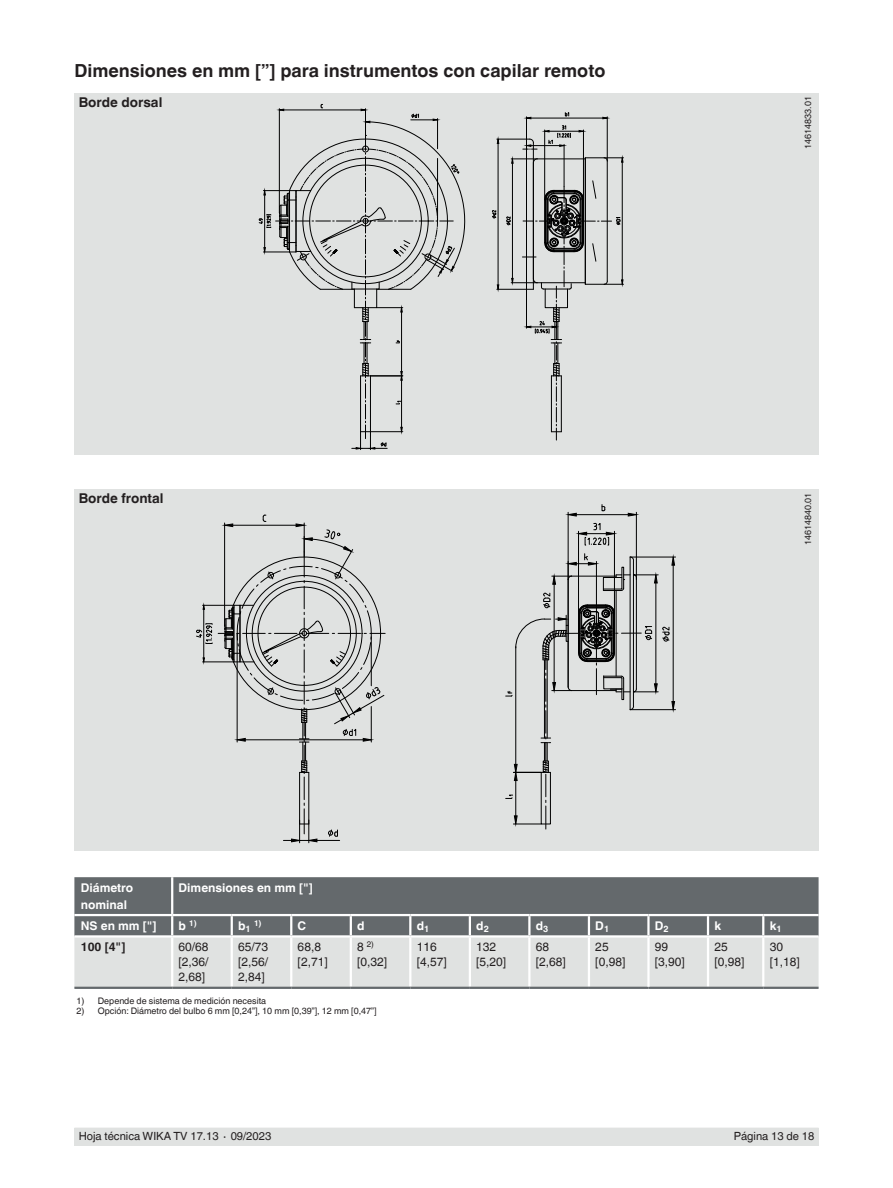
<style>
.page{position:relative;width:893px;height:1188px;background:#fff}
.page>*{position:absolute;margin:0;border:0;box-sizing:border-box;transform-origin:0 0}
.Subheadline1{font:700 18px "Helvetica World";color:#231f20}
.Subheadline2{font:700 13.5px "Helvetica World";color:#231f20}
.Tables_-_Running_text{font:12px/15px "Helvetica World";color:#231f20}
.Tables_-_Headline{font:700 12px/16.5px "Helvetica World";color:#fff}
.Tables_-_Running_text_bold{font:700 12px "Helvetica World";color:#231f20}
.t1{font:11.25px "Helvetica World";color:#231f20}
.Footnotes{font:9px "Helvetica World";color:#231f20}
.Tables_-_Headline-2{font:700 8.1px "Helvetica World";color:#fff}
.Tables_-_Running_text-2{font:8.1px "Helvetica World";color:#231f20}
.s1{font-size:12px}
</style>
<div class="page">
<div style="left:74px;top:1128px;width:745px;height:17px;background:#e0e2e1"></div>
<div style="left:74px;top:877px;width:745px;height:37px;background:#64696c"></div>
<hr style="left:171px;top:877px;width:2px;height:37px;background:#fff">
<svg style="left:74px;top:916px;width:745px;height:71px;background:#bec0c0"></svg>
<hr style="left:74px;top:935px;width:98px;height:3px;background:#fff">
<hr style="left:172px;top:935px;width:60px;height:3px;background:#fff">
<hr style="left:171px;top:938px;width:2px;height:49px;background:#fff">
<hr style="left:232px;top:935px;width:59px;height:3px;background:#fff">
<hr style="left:231px;top:938px;width:2px;height:49px;background:#fff">
<hr style="left:291px;top:935px;width:60px;height:3px;background:#fff">
<hr style="left:290px;top:938px;width:2px;height:49px;background:#fff">
<hr style="left:351px;top:935px;width:59px;height:3px;background:#fff">
<hr style="left:350px;top:938px;width:2px;height:49px;background:#fff">
<hr style="left:410px;top:935px;width:60px;height:3px;background:#fff">
<hr style="left:409px;top:938px;width:2px;height:49px;background:#fff">
<hr style="left:470px;top:935px;width:59px;height:3px;background:#fff">
<hr style="left:469px;top:938px;width:2px;height:49px;background:#fff">
<hr style="left:529px;top:935px;width:60px;height:3px;background:#fff">
<hr style="left:528px;top:938px;width:2px;height:49px;background:#fff">
<hr style="left:589px;top:935px;width:59px;height:3px;background:#fff">
<hr style="left:588px;top:938px;width:2px;height:49px;background:#fff">
<hr style="left:648px;top:935px;width:60px;height:3px;background:#fff">
<hr style="left:708px;top:935px;width:55px;height:3px;background:#fff">
<hr style="left:707px;top:938px;width:2px;height:49px;background:#fff">
<hr style="left:763px;top:935px;width:56px;height:3px;background:#fff">
<hr style="left:762px;top:938px;width:2px;height:49px;background:#fff">
<hr style="left:74px;top:987px;width:98px;height:2px;background:#64696c">
<hr style="left:172px;top:987px;width:60px;height:2px;background:#64696c">
<hr style="left:232px;top:987px;width:59px;height:2px;background:#64696c">
<hr style="left:291px;top:987px;width:60px;height:2px;background:#64696c">
<hr style="left:351px;top:987px;width:59px;height:2px;background:#64696c">
<hr style="left:410px;top:987px;width:60px;height:2px;background:#64696c">
<hr style="left:470px;top:987px;width:59px;height:2px;background:#64696c">
<hr style="left:648px;top:987px;width:60px;height:2px;background:#64696c">
<hr style="left:708px;top:987px;width:55px;height:2px;background:#64696c">
<hr style="left:763px;top:987px;width:56px;height:2px;background:#64696c">
<hr style="left:529px;top:987px;width:60px;height:2px;background:#64696c">
<hr style="left:589px;top:987px;width:59px;height:2px;background:#64696c">
<hr style="left:647px;top:938px;width:3px;height:49px;background:#fff">
<div style="left:74px;top:93px;width:745px;height:362px;background:#e0e2e1"></div>
<hr style="left:526px;top:139px;width:1px;height:150px;background:#000">
<hr style="left:533px;top:143px;width:1px;height:146px;background:#000">
<hr style="left:537px;top:159px;width:48px;height:1px;background:#000">
<hr style="left:585px;top:158px;width:1px;height:126px;background:#000">
<hr style="left:607px;top:161px;width:1px;height:120px;background:#000">
<hr style="left:622px;top:162px;width:1px;height:118px;background:#000">
<svg style="left:585px;top:157px;width:39px;height:6px"></svg>
<hr style="left:512px;top:163px;width:1px;height:115px;background:#000">
<svg style="left:511px;top:158px;width:27px;height:6px"></svg>
<hr style="left:498px;top:144px;width:1px;height:141px;background:#000">
<hr style="left:544px;top:130px;width:1px;height:70px;background:#000">
<hr style="left:583px;top:130px;width:1px;height:70px;background:#000">
<hr style="left:549px;top:131px;width:30px;height:1px;background:#000">
<svg style="left:578px;top:130px;width:5px;height:3px"></svg>
<hr style="left:607px;top:117px;width:1px;height:44px;background:#000">
<hr style="left:531px;top:118px;width:72px;height:1px;background:#000">
<svg style="left:602px;top:117px;width:6px;height:3px"></svg>
<hr style="left:564px;top:144px;width:1px;height:43px;background:#000">
<svg style="left:497px;top:112px;width:74px;height:38px"></svg>
<svg style="left:259px;top:104px;width:207px;height:346px"></svg>
<hr style="left:296px;top:191px;width:1px;height:61px;background:#000">
<svg style="left:492px;top:180px;width:132px;height:260px"></svg>
<div style="left:74px;top:489px;width:745px;height:362px;background:#e0e2e1"></div>
<hr style="left:578px;top:531px;width:1px;height:83px;background:#000">
<hr style="left:614px;top:531px;width:1px;height:83px;background:#000">
<svg style="left:578px;top:523px;width:37px;height:22px"></svg>
<hr style="left:568px;top:512px;width:1px;height:68px;background:#000">
<hr style="left:636px;top:512px;width:1px;height:68px;background:#000">
<hr style="left:576px;top:514px;width:52px;height:1px;background:#000">
<svg style="left:567px;top:513px;width:10px;height:4px"></svg>
<svg style="left:627px;top:513px;width:10px;height:4px"></svg>
<svg style="left:602px;top:504px;width:3px;height:7px"></svg>
<svg style="left:218px;top:515px;width:167px;height:328px"></svg>
<hr style="left:240px;top:605px;width:1px;height:57px;background:#000">
<svg style="left:506px;top:554px;width:169px;height:275px"></svg>
<hr style="left:203px;top:605px;width:31px;height:1px;background:#000">
<hr style="left:203px;top:662px;width:31px;height:1px;background:#000">
<hr style="left:203px;top:609px;width:1px;height:49px;background:#000">
<svg style="left:202px;top:605px;width:3px;height:5px"></svg>
<svg style="left:202px;top:657px;width:3px;height:6px"></svg>
<svg style="left:196px;top:624px;width:16px;height:20px"></svg>
<p class="Subheadline1" style="left:74px;top:60px;width:532px">Dimensiones en mm [”] para instrumentos con capilar remoto</p>
<p class="Subheadline2" style="left:79px;top:95px;width:85px">Borde dorsal</p>
<p class="Footnotes" style="left:803px;top:149px;width:54px;rotate:-90deg">14614833.01</p>
<p class="Subheadline2" style="left:79px;top:491px;width:86px">Borde frontal</p>
<p class="Footnotes" style="left:803px;top:545px;width:54px;rotate:-90deg">14614840.01</p>
<p class="Tables_-_Headline" style="left:81px;top:880px;width:54px">Diámetro nominal</p>
<p class="Tables_-_Headline" style="left:179px;top:880px;width:136px">Dimensiones en mm ["]</p>
<p class="Tables_-_Headline" style="left:81px;top:918px;width:77px">NS en mm ["]</p>
<p class="Tables_-_Headline-2" style="left:179px;top:919px;width:20px"><span class="s1">b</span> 1)</p>
<p class="Tables_-_Headline" style="left:238px;top:918px;width:14px">b<sub>1</sub></p>
<p class="Tables_-_Headline-2" style="left:254px;top:919px;width:9px">1)</p>
<p class="Tables_-_Headline" style="left:298px;top:918px;width:10px">C</p>
<p class="Tables_-_Headline" style="left:357px;top:918px;width:9px">d</p>
<p class="Tables_-_Headline" style="left:417px;top:918px;width:14px">d<sub>1</sub></p>
<p class="Tables_-_Headline" style="left:476px;top:918px;width:14px">d<sub>2</sub></p>
<p class="Tables_-_Headline" style="left:536px;top:918px;width:14px">d<sub>3</sub></p>
<p class="Tables_-_Headline" style="left:595px;top:918px;width:15px">D<sub>1</sub></p>
<p class="Tables_-_Headline" style="left:655px;top:918px;width:15px">D<sub>2</sub></p>
<p class="Tables_-_Headline" style="left:714px;top:918px;width:8px">k</p>
<p class="Tables_-_Headline" style="left:770px;top:918px;width:13px">k<sub>1</sub></p>
<p class="Tables_-_Running_text_bold" style="left:81px;top:940px;width:46px">100 [4"]</p>
<p class="Tables_-_Running_text" style="left:179px;top:940px;width:32px;text-align:justify">60/68 [2,36/ 2,68]</p>
<p class="Tables_-_Running_text" style="left:238px;top:940px;width:32px;text-align:justify">65/73 [2,56/ 2,84]</p>
<p class="Tables_-_Running_text" style="left:298px;top:940px;width:25px">68,8</p>
<p class="Tables_-_Running_text-2" style="left:357px;top:940px;width:18px"><span class="s1">8</span> 2)</p>
<p class="Tables_-_Running_text" style="left:357px;top:955px;width:32px">[0,32]</p>
<p class="Tables_-_Running_text" style="left:417px;top:940px;width:32px">116 [4,57]</p>
<p class="Tables_-_Running_text" style="left:476px;top:940px;width:32px">132 [5,20]</p>
<p class="Tables_-_Running_text" style="left:536px;top:940px;width:32px">68 [2,68]</p>
<p class="Tables_-_Running_text" style="left:595px;top:940px;width:15px">25</p>
<p class="Tables_-_Running_text" style="left:655px;top:940px;width:15px">99</p>
<p class="Tables_-_Running_text" style="left:655px;top:955px;width:32px">[3,90]</p>
<p class="Tables_-_Running_text" style="left:714px;top:940px;width:15px">25</p>
<p class="Tables_-_Running_text" style="left:714px;top:955px;width:32px">[0,98]</p>
<p class="Tables_-_Running_text" style="left:770px;top:940px;width:32px">30 [1,18]</p>
<p class="Tables_-_Running_text" style="left:298px;top:955px;width:32px">[2,71]</p>
<p class="Tables_-_Running_text" style="left:595px;top:955px;width:32px">[0,98]</p>
<p class="Footnotes" style="left:77px;top:995px;width:10px">1)</p>
<p class="Footnotes" style="left:98px;top:995px;width:170px">Depende de sistema de medición necesita</p>
<p class="Footnotes" style="left:77px;top:1006px;width:10px">2)</p>
<p class="Footnotes" style="left:98px;top:1006px;width:280px">Opción: Diámetro del bulbo 6 mm [0,24”], 10 mm [0,39”], 12 mm [0,47”]</p>
<p class="t1" style="left:79px;top:1130px;width:194px">Hoja técnica WIKA TV 17.13 ∙ 09/2023</p>
<p class="t1" style="left:734px;top:1130px;width:82px">Página 13 de 18</p>
</div>
